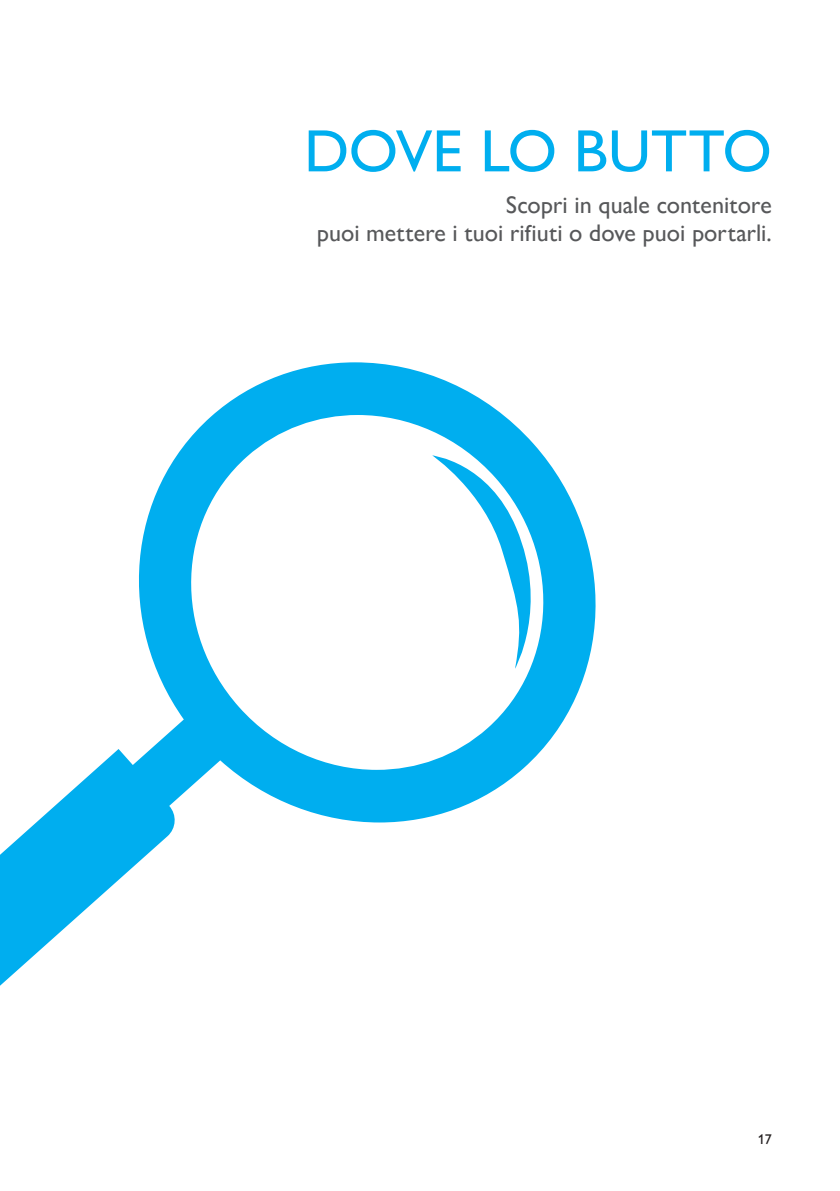
<style>
.page{position:relative;width:840px;height:1191px;background:#fff}
.page>*{position:absolute;margin:0;border:0;box-sizing:border-box;transform-origin:0 0}
.t1{font:500 60px "Gill Sans Nova";letter-spacing:-.005em;color:#00aeef}
.t2{font:500 24px/28px "Gill Sans Nova";color:#57585a;text-align:right}
.t3{font:500 14px "Gill Sans Nova";color:#231f20}
</style>
<div class="page">
<svg style="left:0;top:362px;width:596px;height:624px"></svg>
<svg style="left:432px;top:455px;width:117px;height:214px"></svg>
<h1 class="t1" style="left:304px;top:114px;width:469px">DOVE LO BUTTO</h1>
<p class="t2" style="left:316px;top:190px;width:456px">Scopri in quale contenitore<br>puoi mettere i tuoi rifiuti o dove puoi portarli.</p>
<p class="t3" style="left:757px;top:1131px;width:15px">17</p>
</div>
